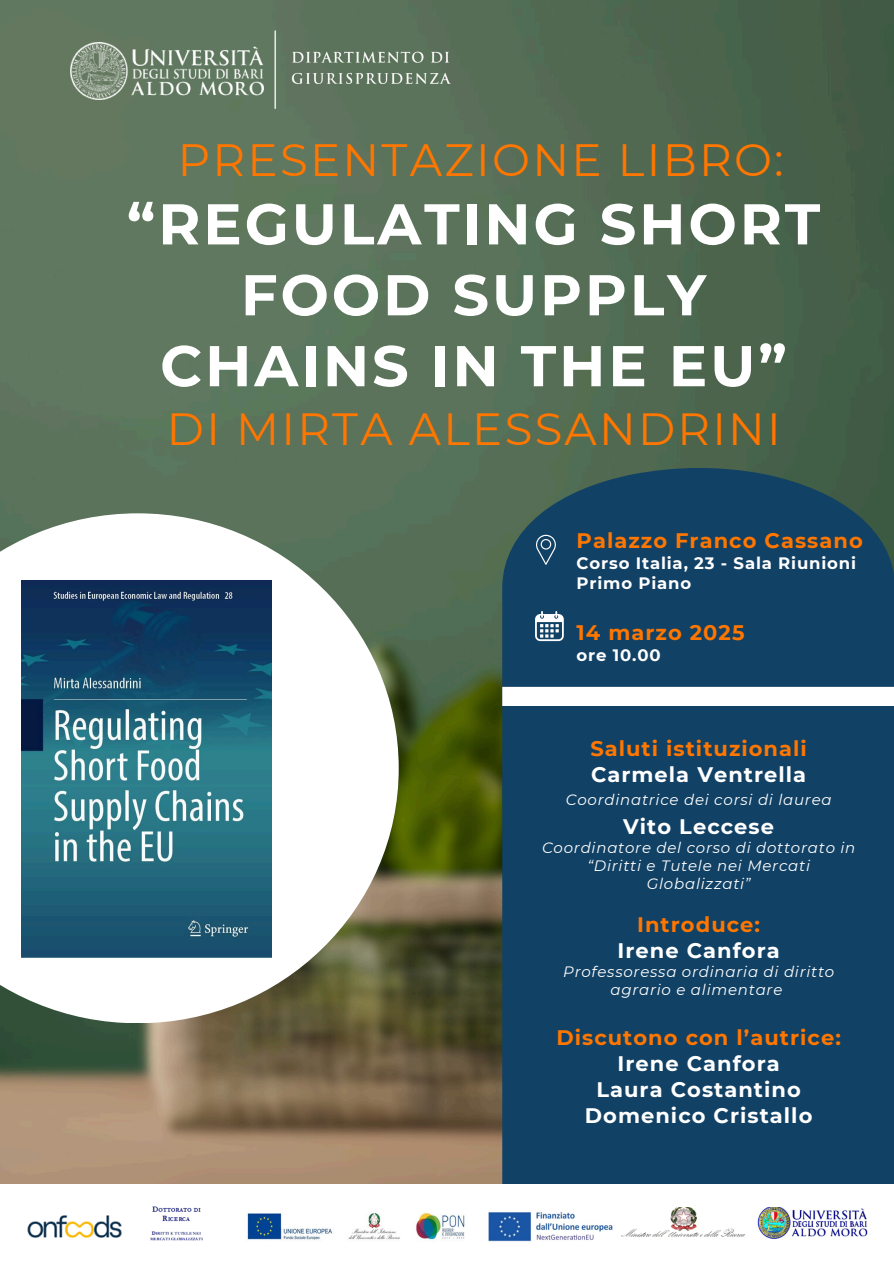
<style>
.page{position:relative;width:894px;height:1264px;background:#fff}
.page>*{position:absolute;margin:0;border:0;box-sizing:border-box;transform-origin:0 0}
.t1{font:700 57.3px/70.8px "Montserrat";letter-spacing:.05em;color:#fff;text-align:center}
.t2{font:45.15px "Montserrat";letter-spacing:.05em;color:#ff7600}
.t3{font:45px "Montserrat";letter-spacing:.05em;color:#ff7600}
.t4{font:700 21px/25.8px "Montserrat";letter-spacing:.05em;color:#fff;text-align:center}
.t5{font:700 21px "Montserrat";letter-spacing:.05em;color:#ff7600}
.t6{font:700 16.5px/20.2px "Montserrat";letter-spacing:.05em;color:#fff}
.t7{font:italic 15px/18px "Montserrat";letter-spacing:.05em;color:#fff;text-align:center}
.s1{color:#ff7600}
</style>
<div class="page">
<img style="left:0;top:0;width:893px;height:1184px">
<div style="left:502px;top:468px;width:391px;height:716px;background:#114165"></div>
<svg style="left:0;top:513px;width:398px;height:510px"></svg>
<img style="left:21px;top:580px;width:250px;height:377px">
<img style="left:27px;top:1215px;width:95px;height:23px">
<img style="left:488px;top:1207px;width:380px;height:35px">
<img style="left:70px;top:43px;width:194px;height:57px">
<img style="left:271px;top:16px;width:202px;height:110px">
<img style="left:150px;top:1206px;width:53px;height:35px">
<img style="left:247px;top:1212px;width:218px;height:29px">
<svg style="left:535px;top:535px;width:21px;height:30px"></svg>
<svg style="left:535px;top:611px;width:28px;height:30px"></svg>
<div style="left:502px;top:687px;width:391px;height:19px;background:#fff"></div>
<p class="t2" style="left:178px;top:132px;width:607px">PRESENTAZIONE LIBRO:</p>
<p class="t1" style="left:127px;top:188px;width:694px">“REGULATING SHORT<br>FOOD SUPPLY<br>CHAINS IN THE EU”</p>
<p class="t3" style="left:167px;top:401px;width:615px">DI MIRTA ALESSANDRINI</p>
<h2 class="t5" style="left:576px;top:527px;width:287px">Palazzo Franco Cassano</h2>
<h2 class="t6" style="left:576px;top:553px;width:281px">Corso Italia, 23 - Sala Riunioni<br>Primo Piano</h2>
<p class="t5" style="left:576px;top:619px;width:169px">14 marzo 2025</p>
<p class="t6" style="left:576px;top:645px;width:85px">ore 10.00</p>
<p class="t5" style="left:590px;top:735px;width:218px">Saluti istituzionali</p>
<p class="t4" style="left:591px;top:761px;width:217px">Carmela Ventrella</p>
<p class="t7" style="left:565px;top:790px;width:267px">Coordinatrice dei corsi di laurea</p>
<h1 class="t4" style="left:623px;top:813px;width:152px">Vito Leccese</h1>
<p class="t7" style="left:542px;top:838px;width:315px">Coordinatore del corso di dottorato in “Diritti e Tutele nei Mercati<br>Globalizzati”</p>
<p class="t5" style="left:637px;top:911px;width:124px">Introduce:</p>
<p class="t4" style="left:617px;top:937px;width:164px">Irene Canfora</p>
<p class="t7" style="left:563px;top:962px;width:272px">Professoressa ordinaria di diritto agrario e alimentare</p>
<h3 class="t4" style="left:556px;top:1024px;width:286px"><span class="s1">Discutono con l’autrice:<br></span>Irene Canfora<br>Laura Costantino<br>Domenico Cristallo</h3>
</div>
